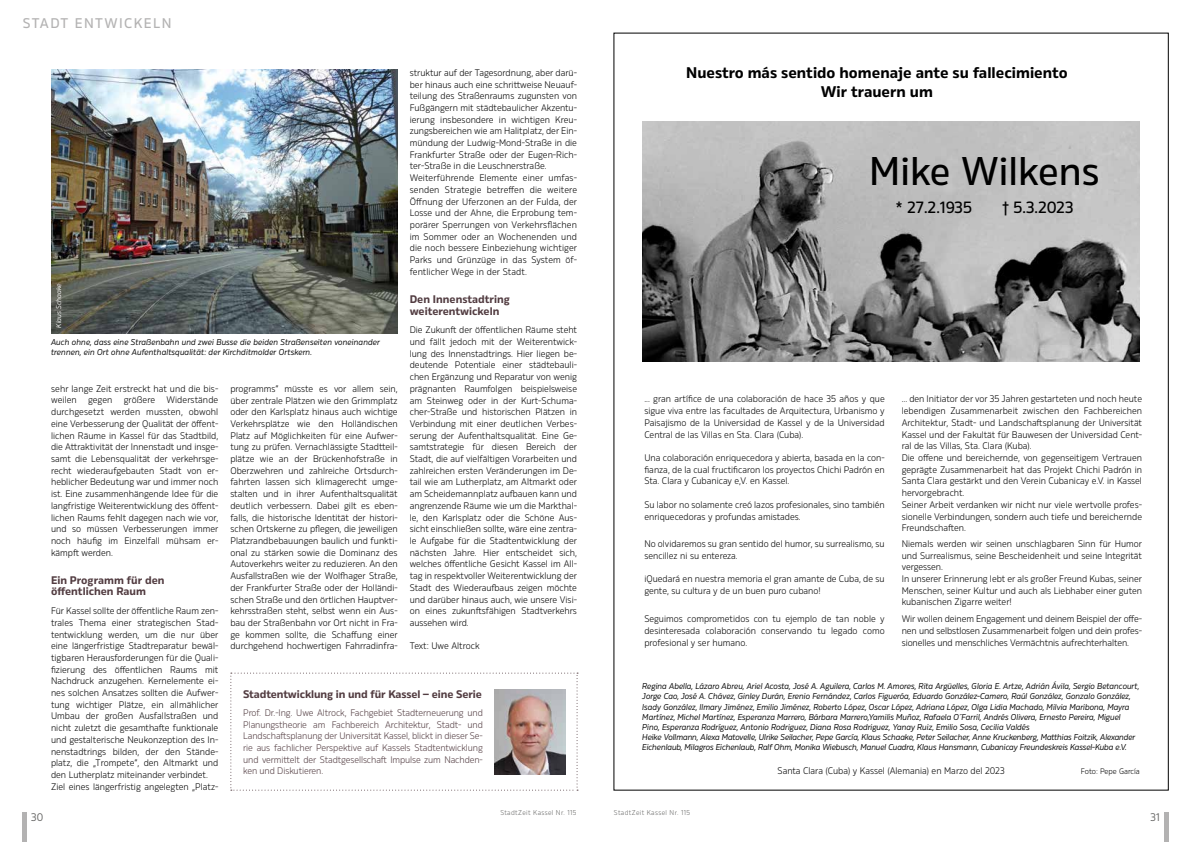
<style>
.page{position:relative;width:1191px;height:842px;background:#fff}
.page>*{position:absolute;margin:0;border:0;box-sizing:border-box;transform-origin:0 0}
.t1{font:500 40px "Rleud";color:#000}
.t2{font:500 16.3px "Rleud";letter-spacing:-.015em;color:#000}
.t3{font:700 15.4px "Rleud";letter-spacing:-.005em;color:#000}
.t4{font:500 14px "Rleud";letter-spacing:.1em;color:#b3b2b2}
.t5{font:700 11px/11.7px "Rleud";letter-spacing:-.01em;color:#523c41}
.t6{font:11px "Rleud";color:#666665}
.t7{font:300 9.5px/11.7px "Rleud";color:#000;text-align:justify}
.t8{font:300 9.5px/11.7px "Rleud";letter-spacing:-.01em;color:#523c41;text-align:justify}
.t9{font:italic 8.5px/10.2px "Rleud";letter-spacing:-.01em;color:#000}
.t10{font:300 8px "Rleud";color:#000}
.t11{font:300 7px "Rleud";letter-spacing:.05em;color:#666665}
.t12{font:italic 7px "Rleud";color:#fff}
</style>
<div class="page">
<hr style="left:23px;top:812px;width:4px;height:30px;background:#b3b2b2">
<div style="left:1163px;top:812px;width:5px;height:30px;background:#b3b2b2"></div>
<img style="left:642px;top:122px;width:498px;height:240px">
<svg style="left:230px;top:673px;width:348px;height:118px"></svg>
<img style="left:494px;top:689px;width:71px;height:86px">
<img style="left:51px;top:70px;width:347px;height:263px">
<h3 class="t4" style="left:23px;top:14px;width:150px">STADT ENTWICKELN</h3>
<p class="t7" style="left:410px;top:66px;width:169px;text-align:left">struktur auf der Tagesordnung, aber darü&shy;ber hinaus auch eine schrittweise Neuauf&shy;teilung des Straßenraums zugunsten von Fußgängern mit städtebaulicher Akzentu&shy;ierung insbesondere in wichtigen Kreu&shy;zungsbereichen wie am Halitplatz, der Ein&shy;mündung der Ludwig-Mond-Straße in die Frankfurter Straße oder der Eugen-Rich&shy;ter-Straße in die Leuschnerstraße.<br>Weiterführende Elemente einer umfas&shy;senden Strategie betreffen die weitere Öffnung der Uferzonen an der Fulda, der Losse und der Ahne, die Erprobung tem&shy;porärer Sperrungen von Verkehrsflächen im Sommer oder an Wochenenden und die noch bessere Einbeziehung wichtiger Parks und Grünzüge in das System öf&shy;fentlicher Wege in der Stadt.</p>
<p class="t5" style="left:410px;top:293px;width:102px">Den Innenstadtring weiterentwickeln</p>
<p class="t7" style="left:410px;top:324px;width:169px">Die Zukunft der öffentlichen Räume steht und fällt jedoch mit der Weiterentwick&shy;lung des Innenstadtrings. Hier liegen be&shy;deutende Potentiale einer städtebauli&shy;chen Ergänzung und Reparatur von wenig prägnanten Raumfolgen beispielsweise am Steinweg oder in der Kurt-Schuma&shy;cher-Straße und historischen Plätzen in Verbindung mit einer deutlichen Verbes&shy;serung der Aufenthaltsqualität. Eine Ge&shy;samtstrategie für diesen Bereich der Stadt, die auf vielfältigen Vorarbeiten und zahlreichen ersten Veränderungen im De&shy;tail wie am Lutherplatz, am Altmarkt oder am Scheidemannplatz aufbauen kann und angrenzende Räume wie um die Markthal&shy;le, den Karlsplatz oder die Schöne Aus&shy;sicht einschließen sollte, wäre eine zentra&shy;le Aufgabe für die Stadtentwicklung der nächsten Jahre. Hier entscheidet sich, welches öffentliche Gesicht Kassel im All&shy;tag in respektvoller Weiterentwicklung der Stadt des Wiederaufbaus zeigen möchte und darüber hinaus auch, wie unsere Visi&shy;on eines zukunftsfähigen Stadtverkehrs aussehen wird.</p>
<p class="t7" style="left:410px;top:640px;width:71px">Text: Uwe Altrock</p>
<p class="t12" style="left:54px;top:328px;width:46px;rotate:-90deg">Klaus Schaake</p>
<p class="t9" style="left:51px;top:336px;width:330px">Auch ohne, dass eine Straßenbahn und zwei Busse die beiden Straßenseiten voneinander trennen, ein Ort ohne Aufenthaltsqualität: der Kirchditmolder Ortskern.</p>
<p class="t7" style="left:230px;top:382px;width:169px">programms“ müsste es vor allem sein, über zentrale Plätzen wie den Grimmplatz oder den Karlsplatz hinaus auch wichtige Verkehrsplätze wie den Holländischen Platz auf Möglichkeiten für eine Aufwer&shy;tung zu prüfen. Vernachlässigte Stadtteil&shy;plätze wie an der Brückenhofstraße in Oberzwehren und zahlreiche Ortsdurch&shy;fahrten lassen sich klimagerecht umge&shy;stalten und in ihrer Aufenthaltsqualität deutlich verbessern. Dabei gilt es eben&shy;falls, die historische Identität der histori&shy;schen Ortskerne zu pflegen, die jeweiligen Platzrandbebauungen baulich und funkti&shy;onal zu stärken sowie die Dominanz des Autoverkehrs weiter zu reduzieren. An den Ausfallstraßen wie der Wolfhager Straße, der Frankfurter Straße oder der Holländi&shy;schen Straße und den örtlichen Hauptver&shy;kehrsstraßen steht, selbst wenn ein Aus&shy;bau der Straßenbahn vor Ort nicht in Fra&shy;ge kommen sollte, die Schaffung einer durchgehend hochwertigen Fahrradinfra-</p>
<p class="t5" style="left:243px;top:688px;width:240px">Stadtentwicklung in und für Kassel – eine Serie</p>
<p class="t8" style="left:243px;top:706px;width:241px">Prof. Dr.-Ing. Uwe Altrock, Fachgebiet Stadterneuerung und Planungstheorie am Fachbereich Architektur, Stadt- und Landschaftsplanung der Universität Kassel, blickt in dieser Se&shy;rie aus fachlicher Perspektive auf Kassels Stadtentwicklung und vermittelt der Stadtgesellschaft Impulse zum Nachden&shy;ken und Diskutieren.</p>
<p class="t7" style="left:51px;top:382px;width:169px">sehr lange Zeit erstreckt hat und die bis&shy;weilen gegen größere Widerstände durchgesetzt werden mussten, obwohl eine Verbesserung der Qualität der öffent&shy;lichen Räume in Kassel für das Stadtbild, die Attraktivität der Innenstadt und insge&shy;samt die Lebensqualität der verkehrsge&shy;recht wiederaufgebauten Stadt von er&shy;heblicher Bedeutung war und immer noch ist. Eine zusammenhängende Idee für die langfristige Weiterentwicklung des öffent&shy;lichen Raums fehlt dagegen nach wie vor, und so müssen Verbesserungen immer noch häufig im Einzelfall mühsam er&shy;kämpft werden.</p>
<p class="t5" style="left:51px;top:573px;width:115px">Ein Programm für den öffentlichen Raum</p>
<p class="t7" style="left:51px;top:605px;width:169px;text-align:left">Für Kassel sollte der öffentliche Raum zen&shy;trales Thema einer strategischen Stad&shy;tentwicklung werden, um die nur über eine längerfristige Stadtreparatur bewäl&shy;tigbaren Herausforderungen für die Quali&shy;fizierung des öffentlichen Raums mit Nachdruck anzugehen. Kernelemente ei&shy;nes solchen Ansatzes sollten die Aufwer&shy;tung wichtiger Plätze, ein allmählicher Umbau der großen Ausfallstraßen und nicht zuletzt die gesamthafte funktionale und gestalterische Neukonzeption des In&shy;nenstadtrings bilden, der den Stände&shy;platz, die „Trompete“, den Altmarkt und den Lutherplatz miteinander verbindet.<br>Ziel eines längerfristig angelegten „Platz-</p>
<h3 class="t3" style="left:686px;top:61px;width:383px">Nuestro más sentido homenaje ante su fallecimiento</h3>
<h3 class="t3" style="left:821px;top:81px;width:114px">Wir trauern um</h3>
<h1 class="t1" style="left:869px;top:144px;width:232px">MIKE WILKENS</h1>
<h2 class="t2" style="left:895px;top:196px;width:78px">* 27.2.1935</h2>
<h2 class="t2" style="left:1002px;top:196px;width:73px">† 5.3.2023</h2>
<p class="t7" style="left:644px;top:393px;width:242px">... gran artífice de una colaboración de hace 35 años y que sigue viva entre las facultades de Arquitectura, Urbanismo y Paisajismo de la Universidad de Kassel y de la Universidad Central de las Villas en Sta. Clara (Cuba).</p>
<p class="t7" style="left:644px;top:451px;width:242px">Una colaboración enriquecedora y abierta, basada en la con&shy;fianza, de la cual fructificaron los proyectos Chichi Padrón en Sta. Clara y Cubanicay e,V. en Kassel.</p>
<p class="t7" style="left:644px;top:498px;width:242px">Su labor no solamente creó lazos profesionales, sino también enriquecedoras y profundas amistades.</p>
<p class="t7" style="left:644px;top:537px;width:242px">No olvidaremos su gran sentido del humor, su surrealismo, su sencillez ni su entereza.</p>
<p class="t7" style="left:644px;top:573px;width:242px">iQuedará en nuestra memoria el gran amante de Cuba, de su gente, su cultura y de un buen puro cubano!</p>
<p class="t7" style="left:644px;top:613px;width:242px">Seguimos comprometidos con tu ejemplo de tan noble y desinteresada colaboración conservando tu legado como profesional y ser humano.</p>
<p class="t7" style="left:901px;top:393px;width:242px;text-align:left">... den Initiator der vor 35 Jahren gestarteten und noch heute lebendigen Zusammenarbeit zwischen den Fachbereichen Architektur, Stadt- und Landschaftsplanung der Universität Kassel und der Fakultät für Bauwesen der Universidad Cent&shy;ral de las Villas, Sta. Clara (Kuba).<br>Die offene und bereichernde, von gegenseitigem Vertrauen geprägte Zusammenarbeit hat das Projekt Chichi Padrón in Santa Clara gestärkt und den Verein Cubanicay e.V. in Kassel hervorgebracht.<br>Seiner Arbeit verdanken wir nicht nur viele wertvolle profes&shy;sionelle Verbindungen, sondern auch tiefe und bereichernde Freundschaften.</p>
<p class="t7" style="left:901px;top:537px;width:242px;text-align:left">Niemals werden wir seinen unschlagbaren Sinn für Humor und Surrealismus, seine Bescheidenheit und seine Integrität vergessen.<br>In unserer Erinnerung lebt er als großer Freund Kubas, seiner Menschen, seiner Kultur und auch als Liebhaber einer guten kubanischen Zigarre weiter!</p>
<p class="t7" style="left:901px;top:613px;width:242px">Wir wollen deinem Engagement und deinem Beispiel der offe&shy;nen und selbstlosen Zusammenarbeit folgen und dein profes&shy;sionelles und menschliches Vermächtnis aufrechterhalten.</p>
<p class="t9" style="left:642px;top:681px;width:498px">Regina Abella, Lázaro Abreu, Ariel Acosta, José A. Aguilera, Carlos M. Amores, Rita Argüelles, Gloria E. Artze, Adrián Ávila, Sergio Betancourt, Jorge Cao, José A. Chávez, Ginley Durán, Erenio Fernández, Carlos Figueróa, Eduardo González-Camero, Raúl González, Gonzalo González, Isady González, Ilmary Jiménez, Emilio Jiménez, Roberto López, Oscar López, Adriana López, Olga Lidia Machado, Milvia Maribona, Mayra Martínez, Michel Martínez, Esperanza Marrero, Bárbara Marrero,Yamilis Muñoz, Rafaela O´Farril, Andrés Olivera, Ernesto Pereira, Miguel Pino, Esperanza Rodríguez, Antonio Rodriguez, Diana Rosa Rodriguez, Yanay Ruiz, Emilio Sosa, Cecilia Valdés<br>Heike Vollmann, Alexa Matovelle, Ulrike Seilacher, Pepe García, Klaus Schaake, Peter Seilacher, Anne Kruckenberg, Matthias Foitzik, Alexander Eichenlaub, Milagros Eichenlaub, Ralf Ohm, Monika Wiebusch, Manuel Cuadra, Klaus Hansmann, Cubanicay Freundeskreis Kassel-Kuba e.V.</p>
<p class="t7" style="left:777px;top:764px;width:229px">Santa Clara (Cuba) y Kassel (Alemania) en Marzo del 2023</p>
<p class="t10" style="left:1080px;top:766px;width:61px">Foto: Pepe García</p>
<p class="t11" style="left:500px;top:808px;width:78px">StadtZeit Kassel Nr. 115</p>
<p class="t11" style="left:614px;top:808px;width:78px">StadtZeit Kassel Nr. 115</p>
<p class="t6" style="left:31px;top:810px;width:14px">30</p>
<p class="t6" style="left:1150px;top:810px;width:11px">31</p>
</div>
